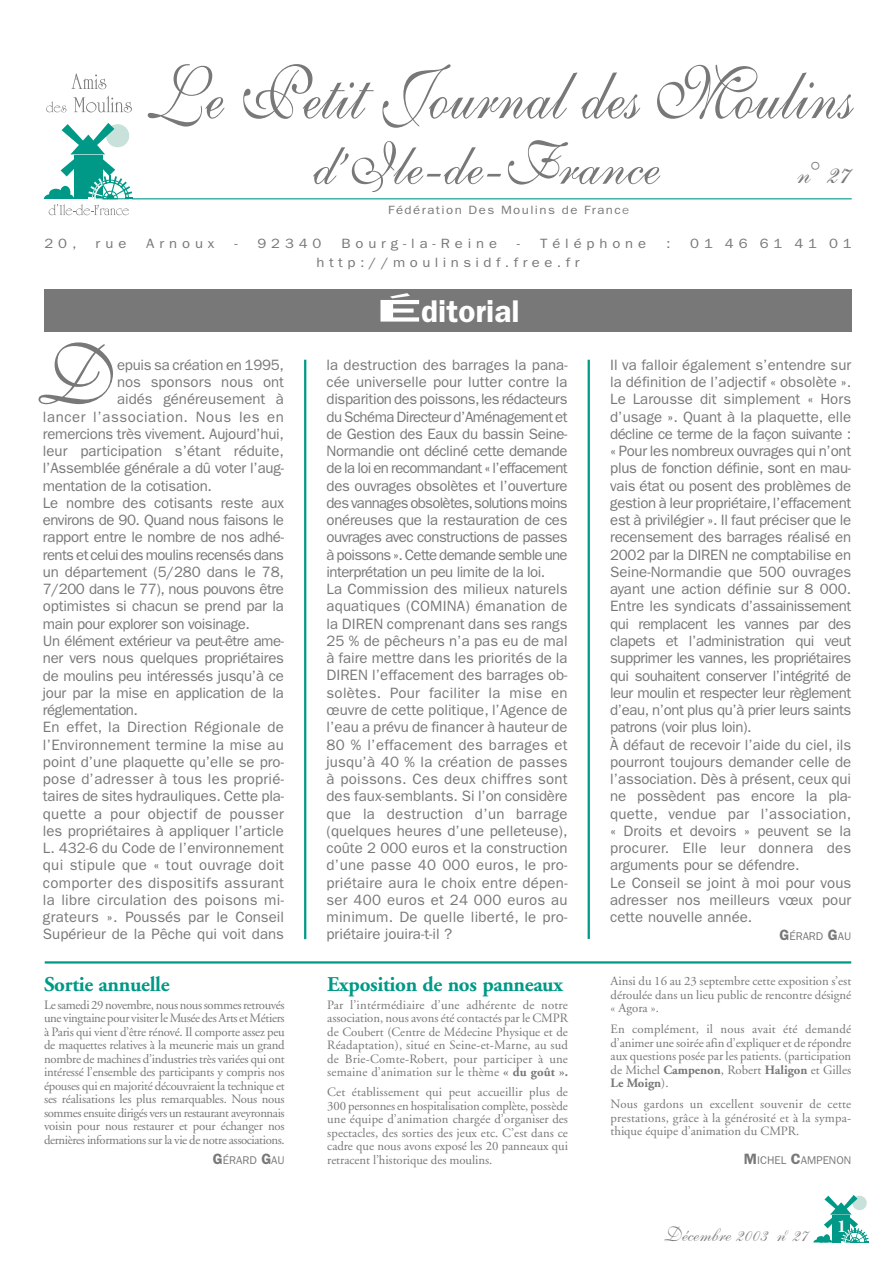
<style>
.page{position:relative;width:893px;height:1262px;background:#fff}
.page>*{position:absolute;margin:0;border:0;box-sizing:border-box;transform-origin:0 0}
.t1{font:84px "Shelley Volante BT";color:#787878}
.t2{font:75px "Shelley Volante BT";letter-spacing:.01em;color:#787878;scale:.85 1}
.t3{font:60px "Shelley Volante BT";letter-spacing:.01em;color:#787878;scale:.95 1}
.t4{font:600 31.5px "Franklin Gothic";color:#fff;scale:2.5 1}
.t5{font:30px "Shelley Volante BT";color:#787878}
.t6{font:700 21px "Adobe Garamond";letter-spacing:-.015em;color:#009986}
.t7{font:21px "Shelley Volante Script";letter-spacing:.01em;color:#787878;scale:.95 1}
.t8{font:700 18px "Adobe Garamond";color:#fff}
.t9{font:15px/17.2px "Franklin Gothic";letter-spacing:-.005em;color:#787878}
.t10{font:15px "Franklin Gothic";letter-spacing:.02em;color:#787878}
.t11{font:15px "Franklin Gothic";letter-spacing:-.03em;color:#787878}
.t12{font:15px "Franklin Gothic";letter-spacing:-.035em;color:#787878}
.t13{font:15px "Franklin Gothic";letter-spacing:-.04em;color:#787878}
.t14{font:15px "Franklin Gothic";letter-spacing:.015em;color:#787878}
.t15{font:15px "Franklin Gothic";letter-spacing:.035em;color:#787878}
.t16{font:13.5px "Franklin Gothic";letter-spacing:.33em;color:#787878;scale:1.1 1}
.t17{font:13.5px "Franklin Gothic";letter-spacing:.3em;color:#787878;scale:1.1 1}
.t18{font:12.75px/13.5px "Adobe Garamond";color:#787878;text-align:justify}
.t19{font:12px "Franklin Gothic";letter-spacing:.11em;color:#787878;scale:1.1 1}
.t20{font:11.25px "Franklin Gothic";color:#787878}
.s1{color:#909090}
.s2{font-weight:600;font-size:15px}
.s3{font-weight:700}
</style>
<div class="page">
<hr style="left:587px;top:360px;width:3px;height:579px;background:#009986">
<svg style="left:813px;top:1195px;width:55px;height:47px"></svg>
<svg style="left:71px;top:73px;width:35px;height:16px"></svg>
<svg style="left:46px;top:101px;width:20px;height:11px"></svg>
<svg style="left:74px;top:96px;width:58px;height:16px"></svg>
<svg style="left:44px;top:123px;width:89px;height:92px"></svg>
<hr style="left:304px;top:360px;width:2px;height:579px;background:#009986">
<hr style="left:132px;top:198px;width:719px;height:1px;background:#009986">
<div style="left:44px;top:289px;width:807px;height:43px;background:#787878"></div>
<hr style="left:45px;top:961px;width:806px;height:2px;background:#009986">
<h2 class="t2" style="left:148px;top:49px;width:830px">Le Petit Journal des Moulins</h2>
<h3 class="t3" style="left:313px;top:128px;width:366px">d’Ile-de-France</h3>
<h3 class="t5" style="left:797px;top:155px;width:55px">n° 27</h3>
<p class="t19" style="left:388px;top:206px;width:221px">Fédération Des Moulins de Franc<span class="s1">e</span></p>
<p class="t16" style="left:44px;top:239px;width:31px">20,</p>
<p class="t16" style="left:96px;top:239px;width:30px">rue</p>
<p class="t16" style="left:146px;top:239px;width:64px">Arnoux</p>
<p class="t16" style="left:234px;top:239px;width:81px">- 92340</p>
<p class="t16" style="left:341px;top:239px;width:143px">Bourg-la-Reine</p>
<p class="t16" style="left:517px;top:239px;width:119px">- Téléphone</p>
<p class="t16" style="left:666px;top:239px;width:6px">:</p>
<p class="t16" style="left:690px;top:239px;width:148px">01 46 61 41 01</p>
<p class="t17" style="left:316px;top:257px;width:240px">http://moulinsidf.free.fr</p>
<h1 class="t1" style="left:38px;top:326px;width:76px">D</h1>
<p class="t9" style="left:117px;top:357px;width:168px">epuis sa création en 1995,</p>
<p class="t9" style="left:117px;top:375px;width:168px">nos sponsors nous ont</p>
<p class="t9" style="left:117px;top:392px;width:168px">aidés généreusement à</p>
<p class="t15" style="left:43px;top:411px;width:242px">lancer l’association. Nous les en</p>
<p class="t9" style="left:43px;top:426px;width:242px">remercions très vivement. Aujourd’hui,</p>
<p class="t9" style="left:43px;top:444px;width:242px">leur participation s’étant réduite,</p>
<p class="t9" style="left:43px;top:461px;width:242px">l’Assemblée générale a dû voter l’aug-</p>
<p class="t9" style="left:43px;top:478px;width:171px">mentation de la cotisation.</p>
<p class="t9" style="left:43px;top:495px;width:242px">Le nombre des cotisants reste aux</p>
<p class="t11" style="left:43px;top:515px;width:242px">environs de 90. Quand nous faisons le</p>
<p class="t9" style="left:43px;top:530px;width:242px">rapport entre le nombre de nos adhé-</p>
<p class="t13" style="left:43px;top:549px;width:242px">rents et celui des moulins recensés dans</p>
<p class="t9" style="left:43px;top:564px;width:242px">un département (5/280 dans le 78,</p>
<p class="t11" style="left:43px;top:584px;width:242px">7/200 dans le 77), nous pouvons être</p>
<p class="t9" style="left:43px;top:599px;width:242px">optimistes si chacun se prend par la</p>
<p class="t11" style="left:43px;top:618px;width:208px">main pour explorer son voisinage.</p>
<p class="t12" style="left:43px;top:635px;width:242px">Un élément extérieur va peut-être ame-</p>
<p class="t9" style="left:43px;top:651px;width:242px">ner vers nous quelques propriétaires</p>
<p class="t9" style="left:43px;top:668px;width:242px">de moulins peu intéressés jusqu’à ce</p>
<p class="t9" style="left:43px;top:685px;width:242px">jour par la mise en application de la</p>
<p class="t12" style="left:43px;top:704px;width:96px">réglementation.</p>
<p class="t10" style="left:43px;top:722px;width:242px">En effet, la Direction Régionale de</p>
<p class="t9" style="left:43px;top:737px;width:242px">l’Environnement termine la mise au</p>
<p class="t9" style="left:43px;top:754px;width:242px">point d’une plaquette qu’elle se pro-</p>
<p class="t14" style="left:43px;top:773px;width:242px">pose d’adresser à tous les proprié-</p>
<p class="t9" style="left:43px;top:789px;width:242px">taires de sites hydrauliques. Cette pla-</p>
<p class="t10" style="left:43px;top:808px;width:242px">quette a pour objectif de pousser</p>
<p class="t9" style="left:43px;top:823px;width:242px">les propriétaires à appliquer l’article</p>
<p class="t9" style="left:43px;top:840px;width:242px">L. 432-6 du Code de l’environnement</p>
<p class="t10" style="left:43px;top:860px;width:242px">qui stipule que « tout ouvrage doit</p>
<p class="t10" style="left:43px;top:877px;width:242px">comporter des dispositifs assurant</p>
<p class="t10" style="left:43px;top:894px;width:242px">la libre circulation des poisons mi-</p>
<p class="t9" style="left:43px;top:909px;width:242px">grateurs ». Poussés par le Conseil</p>
<p class="t9" style="left:43px;top:927px;width:242px">Supérieur de la Pêche qui voit dans</p>
<h3 class="t6" style="left:44px;top:975px;width:127px">Sortie annuelle</h3>
<p class="t18" style="left:44px;top:999px;width:242px">Le samedi 29 novembre, nous nous sommes retrouvés une vingtaine pour visiter le Musée des Arts et Métiers à Paris qui vient d’être rénové. Il comporte assez peu de maquettes relatives à la meunerie mais un grand nombre de machines d’industries très variées qui ont intéressé l’ensemble des participants y compris nos épouses qui en majorité découvraient la technique et ses réalisations les plus remarquables. Nous nous sommes ensuite dirigés vers un restaurant aveyronnais voisin pour nous restaurer et pour échanger nos dernières informations sur la vie de notre associations.</p>
<p class="t20" style="left:213px;top:1155px;width:73px"><span class="s2">G</span>ÉRARD <span class="s2">G</span>AU</p>
<h3 class="t4" style="left:375px;top:300px;width:59px">Éditorial</h3>
<p class="t9" style="left:326px;top:357px;width:242px">la destruction des barrages la pana&shy;cée universelle pour lutter contre la disparition des poissons,les rédacteurs du Schéma Directeur d’Aménagement et de Gestion des Eaux du bassin Seine-Normandie ont décliné cette demande de la loi en recommandant « l’effacement des ouvrages obsolètes et l’ouverture des vannages obsolètes,solutions moins onéreuses que la restauration de ces ouvrages avec constructions de passes à poissons ». Cette demande semble une interprétation un peu limite de la loi.<br>La Commission des milieux naturels aquatiques (COMINA) émanation de la DIREN comprenant dans ses rangs 25 % de pêcheurs n’a pas eu de mal à faire mettre dans les priorités de la DIREN l’effacement des barrages ob&shy;solètes. Pour faciliter la mise en œuvre de cette politique, l’Agence de l’eau a prévu de financer à hauteur de 80 % l’effacement des barrages et jusqu’à 40 % la création de passes à poissons. Ces deux chiffres sont des faux-semblants. Si l’on considère que la destruction d’un barrage (quelques heures d’une pelleteuse), coûte 2 000 euros et la construction d’une passe 40 000 euros, le pro&shy;priétaire aura le choix entre dépen&shy;ser 400 euros et 24 000 euros au minimum. De quelle liberté, le pro&shy;priétaire jouira-t-il ?</p>
<p class="t9" style="left:610px;top:357px;width:242px">Il va falloir également s’entendre sur la définition de l’adjectif « obsolète ».<br>Le Larousse dit simplement « Hors d’usage ». Quant à la plaquette, elle décline ce terme de la façon suivante : « Pour les nombreux ouvrages qui n’ont plus de fonction définie, sont en mau&shy;vais état ou posent des problèmes de gestion à leur propriétaire,l’effacement est à privilégier ». Il faut préciser que le recensement des barrages réalisé en 2002 par la DIREN ne comptabilise en Seine-Normandie que 500 ouvrages ayant une action définie sur 8 000.<br>Entre les syndicats d’assainissement qui remplacent les vannes par des clapets et l’administration qui veut supprimer les vannes, les propriétaires qui souhaitent conserver l’intégrité de leur moulin et respecter leur règlement d’eau, n’ont plus qu’à prier leurs saints patrons (voir plus loin).<br>À défaut de recevoir l’aide du ciel, ils pourront toujours demander celle de l’association. Dès à présent, ceux qui ne possèdent pas encore la pla&shy;quette, vendue par l’association, « Droits et devoirs » peuvent se la procurer. Elle leur donnera des arguments pour se défendre.<br>Le Conseil se joint à moi pour vous adresser nos meilleurs vœux pour cette nouvelle année.</p>
<p class="t20" style="left:779px;top:932px;width:73px"><span class="s2">G</span>ÉRARD <span class="s2">G</span>AU</p>
<h3 class="t6" style="left:327px;top:975px;width:237px">Exposition de nos panneaux</h3>
<p class="t18" style="left:327px;top:999px;width:242px">Par l’intérmédiaire d’une adhérente de notre association, nous avons été contactés par le CMPR de Coubert (Centre de Médecine Physique et de Réadaptation), situé en Seine-et-Marne, au sud de Brie-Comte-Robert, pour participer à une semaine d’animation sur le thème <span class="s3">« du goût ».</span></p>
<p class="t18" style="left:327px;top:1086px;width:242px">Cet établissement qui peut accueillir plus de 300 personnes en hospitalisation complète, possède une équipe d’animation chargée d’organiser des spectacles, des sorties des jeux etc. C’est dans ce cadre que nous avons exposé les 20 panneaux qui retracent l’historique des moulins.</p>
<p class="t18" style="left:610px;top:975px;width:242px">Ainsi du 16 au 23 septembre cette exposition s’est déroulée dans un lieu public de rencontre désigné « Agora ».</p>
<p class="t18" style="left:610px;top:1023px;width:242px">En complément, il nous avait été demandé d’animer une soirée afin d’expliquer et de répondre aux questions posée par les patients. (participation de Michel <span class="s3">Campenon</span>, Robert <span class="s3">Haligon</span> et Gilles <span class="s3">Le Moign</span>).</p>
<p class="t18" style="left:610px;top:1098px;width:242px">Nous gardons un excellent souvenir de cette prestations, grâce à la générosité et à la sympa&shy;thique équipe d’animation du CMPR.</p>
<p class="t20" style="left:744px;top:1156px;width:109px"><span class="s2">M</span>ICHEL <span class="s2">C</span>AMPENON</p>
<h3 class="t7" style="left:661px;top:1228px;width:153px">Décembre 2003 n<sup>0</sup> 27</h3>
<p class="t8" style="left:837px;top:1218px;width:11px">1</p>
</div>
